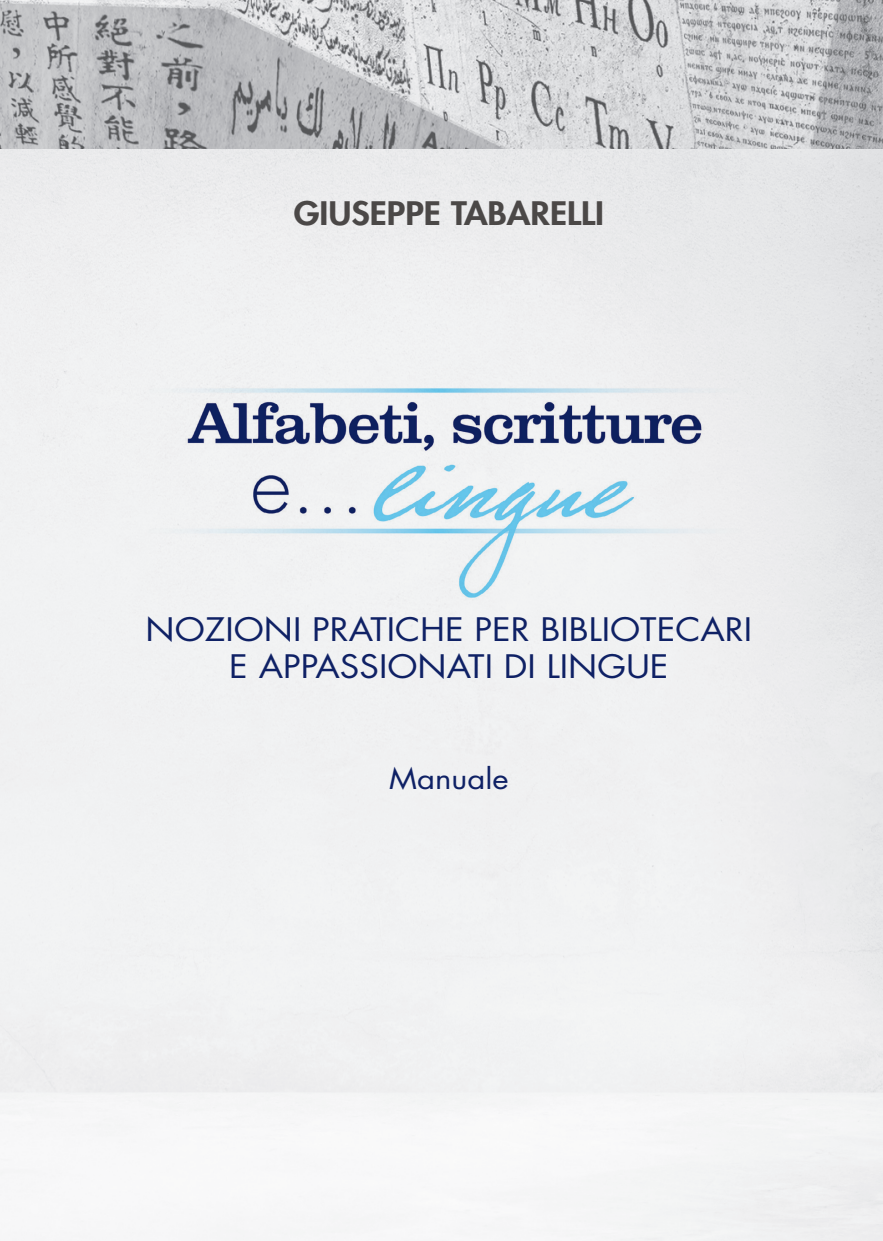
<style>
.page{position:relative;width:883px;height:1241px;background:#fff}
.page>*{position:absolute;margin:0;border:0;box-sizing:border-box;transform-origin:0 0}
.t1{font:31.5px "Futura Std";color:#0f2165;scale:1.11 1}
.t2{font:800 31.5px "Futura Std";color:#4b4847;scale:1.11 1}
.t3{font:28px "Futura Std";color:#0f2165;scale:1.11 1}
</style>
<div class="page">
<img style="left:0;top:0;width:883px;height:149px">
<img style="left:139px;top:369px;width:620px;height:247px">
<p class="t2" style="left:294px;top:195px;width:281px">GIUSEPPE TABARELLI</p>
<p class="t1" style="left:146px;top:611px;width:548px">NOZIONI PRATICHE PER BIBLIOTECARI</p>
<p class="t1" style="left:229px;top:649px;width:397px">E APPASSIONATI DI LINGUE</p>
<p class="t3" style="left:389px;top:762px;width:109px">Manuale</p>
</div>
